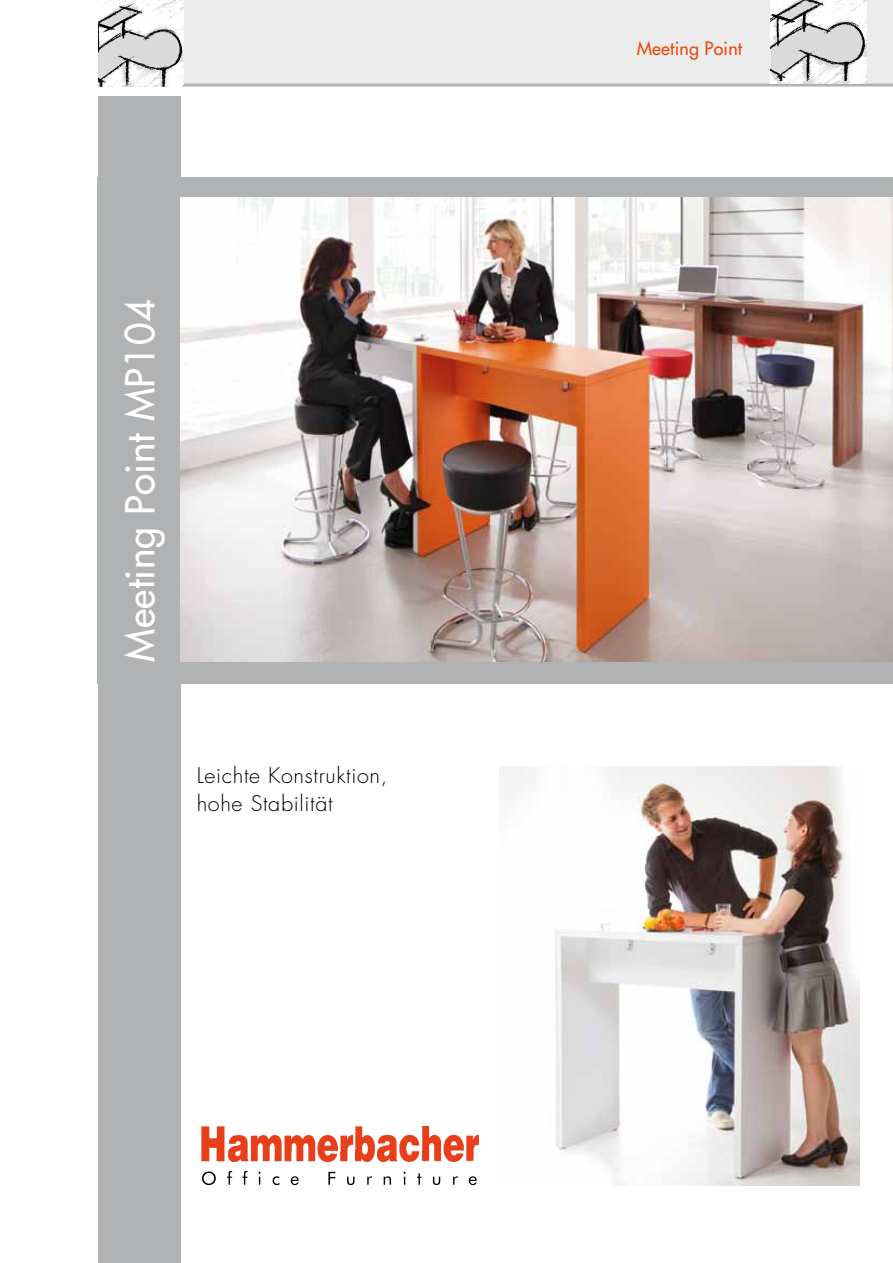
<style>
.page{position:relative;width:893px;height:1263px;background:#fff}
.page>*{position:absolute;margin:0;border:0;box-sizing:border-box;transform-origin:0 0}
.t1{font:39px "Futura";letter-spacing:.01em;color:#fff}
.t2{font:300 21px/28.5px "Futura";letter-spacing:.03em;color:#000}
.t3{font:18px "Futura";letter-spacing:.01em;color:#e94d0a}
</style>
<div class="page">
<div style="left:98px;top:178px;width:795px;height:506px;background:#b1b2b3"></div>
<div style="left:98px;top:96px;width:82px;height:1167px;background:#b1b2b3"></div>
<img style="left:500px;top:767px;width:360px;height:418px">
<img style="left:181px;top:198px;width:712px;height:463px">
<svg style="left:202px;top:1171px;width:14px;height:14px"></svg>
<svg style="left:227px;top:1171px;width:5px;height:14px"></svg>
<svg style="left:242px;top:1171px;width:5px;height:14px"></svg>
<svg style="left:259px;top:1172px;width:2px;height:13px"></svg>
<svg style="left:273px;top:1176px;width:6px;height:9px"></svg>
<svg style="left:291px;top:1176px;width:8px;height:9px"></svg>
<svg style="left:328px;top:1172px;width:7px;height:13px"></svg>
<svg style="left:347px;top:1177px;width:7px;height:8px"></svg>
<svg style="left:367px;top:1176px;width:5px;height:9px"></svg>
<svg style="left:384px;top:1176px;width:7px;height:9px"></svg>
<svg style="left:404px;top:1172px;width:2px;height:13px"></svg>
<svg style="left:417px;top:1173px;width:4px;height:12px"></svg>
<svg style="left:433px;top:1177px;width:7px;height:8px"></svg>
<svg style="left:453px;top:1176px;width:5px;height:9px"></svg>
<svg style="left:469px;top:1176px;width:8px;height:9px"></svg>
<img style="left:201px;top:1127px;width:277px;height:34px">
<div style="left:85px;top:0;width:808px;height:85px;background:#ececed"></div>
<hr style="left:183px;top:84px;width:710px;height:3px;background:#b1b2b3">
<img style="left:98px;top:0;width:85px;height:87px">
<img style="left:98px;top:4px;width:85px;height:82px">
<div style="left:0;top:0;width:98px;height:132px;background:#fff"></div>
<img style="left:771px;top:80px;width:95px;height:4px">
<img style="left:771px;top:0;width:95px;height:80px">
<h1 class="t1" style="left:115px;top:662px;width:364px;rotate:-90deg">Meeting Point MP104</h1>
<p class="t2" style="left:197px;top:761px;width:192px">Leichte Konstruktion, hohe Stabilität</p>
<p class="t3" style="left:637px;top:36px;width:107px">Meeting Point</p>
</div>
